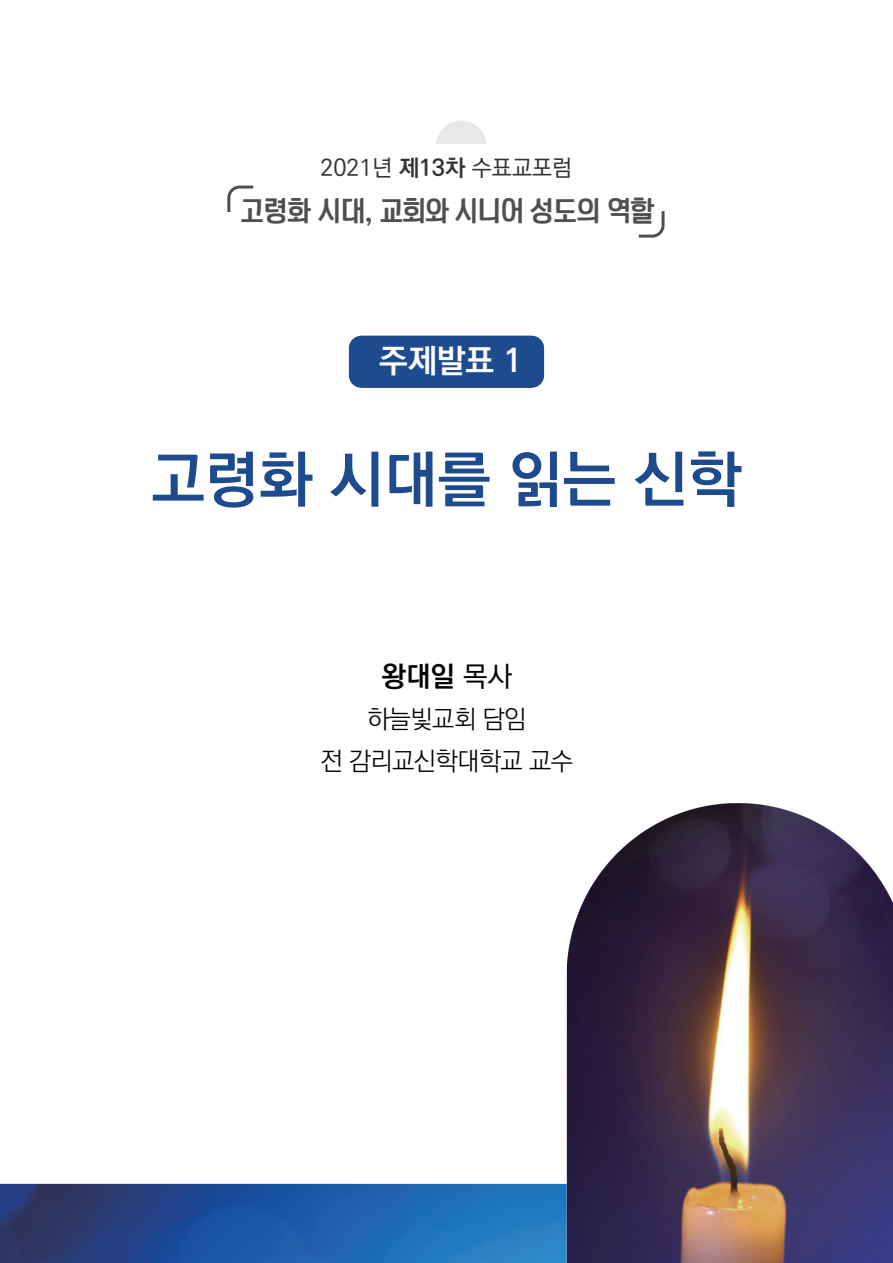
<style>
.page{position:relative;width:893px;height:1263px;background:#fff}
.page>*{position:absolute;margin:0;border:0;box-sizing:border-box;transform-origin:0 0}
.t1{font:700 61.5px "Ko Pub World Dotum";color:#1e4b8e}
.t2{font:700 33px "Ko Pub World Dotum";color:#fff}
.t3{font:700 28.05px "Ko Pub World Dotum";color:#030303}
.t4{font:700 26.1px "Atomy";color:#4e4f50}
.t5{font:300 25.65px/42px "Ko Pub World Dotum";letter-spacing:-.025em;color:#030303;text-align:center}
.t6{font:500 22.95px "Ko Pub World Dotum";color:#333334}
.s1{font-weight:700}
.s2{font-weight:500}
</style>
<div class="page">
<img style="left:0;top:1183px;width:535px;height:80px">
<img style="left:535px;top:803px;width:358px;height:460px">
<div style="left:349px;top:336px;width:195px;height:52px;background:#1e4b8e"></div>
<svg style="left:227px;top:185px;width:27px;height:27px"></svg>
<svg style="left:638px;top:211px;width:27px;height:27px"></svg>
<svg style="left:436px;top:121px;width:50px;height:23px"></svg>
<p class="t6" style="left:321px;top:152px;width:253px">2021년 <span class="s1">제13차</span> 수표교포럼</p>
<p class="t4" style="left:240px;top:193px;width:416px">고령화 시대, 교회와 시니어 성도의 역할</p>
<p class="t2" style="left:379px;top:337px;width:145px">주제발표 1</p>
<h1 class="t1" style="left:151px;top:435px;width:591px">고령화 시대를 읽는 신학</h1>
<p class="t3" style="left:382px;top:656px;width:132px">왕대일 <span class="s2">목사</span></p>
<p class="t5" style="left:320px;top:698px;width:254px">하늘빛교회 담임<br>전 감리교신학대학교 교수</p>
</div>
